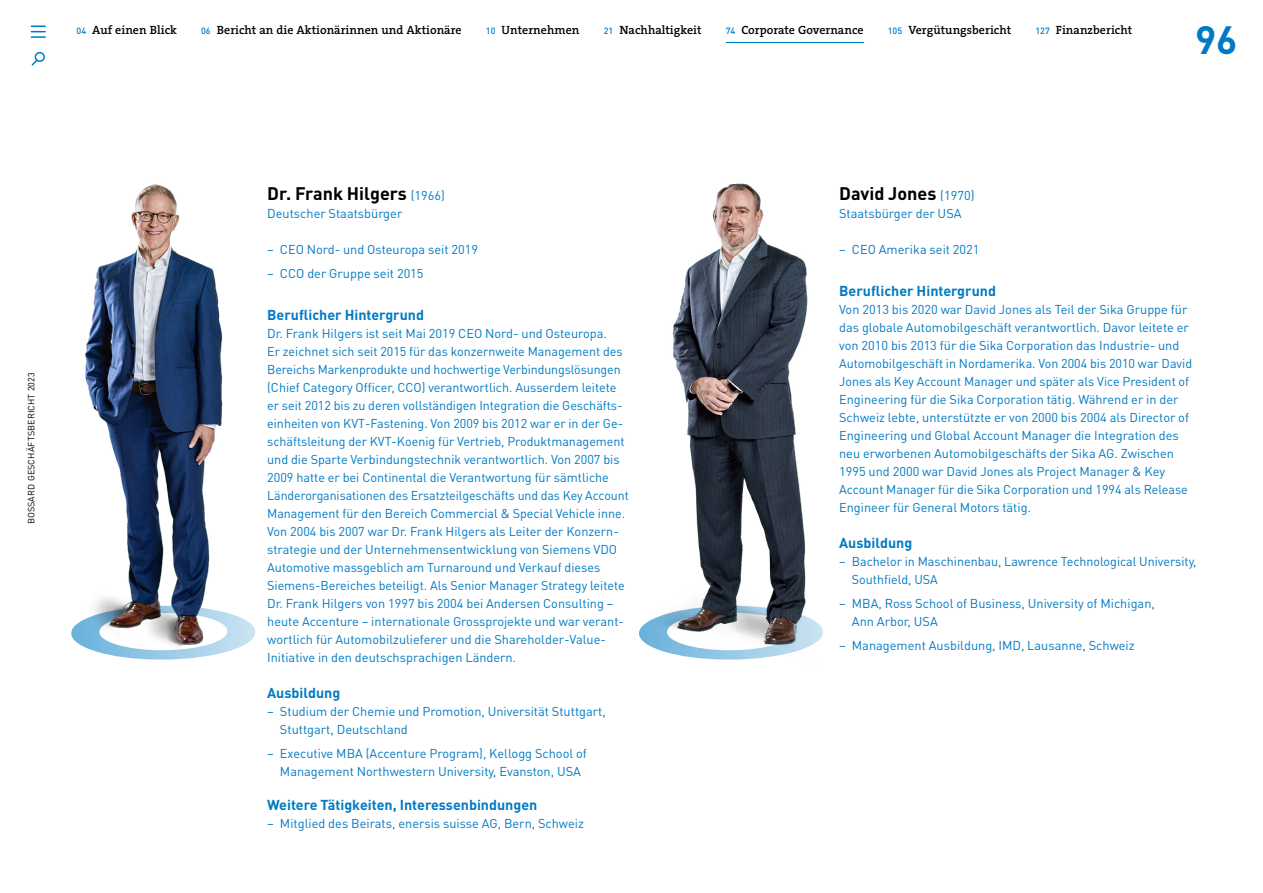
<style>
.page{position:relative;width:1263px;height:893px;background:#fff}
.page>*{position:absolute;margin:0;border:0;box-sizing:border-box;transform-origin:0 0}
.t1{font:700 39px "DINOT";color:#007ac3}
.t2{font:700 18px "DINOT";color:#000}
.t3{font:700 14.25px "DINOT";color:#007ac3}
.t4{font:12.75px/18px "DINOT";color:#007ac3}
.t5{font:12px "The Serif HP6 Se Bld";letter-spacing:.005em;color:#000}
.t6{font:9px "DINOT";letter-spacing:.01em;color:#000}
.s1{font-family:"DINOT";font-weight:500;font-size:9px;color:#007ac3}
.s2{font-weight:400;font-size:12.75px;color:#007ac3}
</style>
<div class="page">
<hr style="left:726px;top:42px;width:138px;height:1px;background:#007ac3">
<svg style="left:116px;top:616px;width:140px;height:44px"></svg>
<img style="left:71px;top:184px;width:167px;height:472px">
<img style="left:639px;top:183px;width:184px;height:477px">
<svg style="left:31px;top:26px;width:14px;height:12px"></svg>
<div style="left:35px;top:52px;width:10px;height:10px;border:2px solid #007ac3;border-radius:50%"></div>
<svg style="left:31px;top:59px;width:8px;height:7px"></svg>
<p class="t5" style="left:77px;top:22px;width:102px"><span class="s1">04</span> Auf einen Blick</p>
<p class="t5" style="left:201px;top:22px;width:262px"><span class="s1">06</span> Bericht an die Aktionärinnen und Aktionäre</p>
<p class="t5" style="left:486px;top:22px;width:95px"><span class="s1">10</span> Unternehmen</p>
<p class="t5" style="left:604px;top:22px;width:99px"><span class="s1">21</span> Nachhaltigkeit</p>
<p class="t5" style="left:726px;top:22px;width:139px"><span class="s1">74</span> Corporate Governance</p>
<p class="t5" style="left:888px;top:22px;width:125px"><span class="s1">105</span> Vergütungsbericht</p>
<p class="t5" style="left:1035px;top:22px;width:98px"><span class="s1">127</span> Finanzbericht</p>
<h1 class="t1" style="left:1195px;top:13px;width:44px">96</h1>
<p class="t6" style="left:25px;top:524px;width:153px;rotate:-90deg">BOSSARD GESCHÄFTSBERICHT 2023</p>
<h2 class="t2" style="left:267px;top:181px;width:179px">Dr. Frank Hilgers <span class="s2">(1966)</span></h2>
<p class="t4" style="left:267px;top:204px;width:137px">Deutscher Staatsbürger</p>
<p class="t4" style="left:267px;top:237px;width:212px;line-height:24px">− CEO Nord- und Osteuropa seit 2019 − CCO der Gruppe seit 2015</p>
<p class="t3" style="left:267px;top:305px;width:158px">Beruflicher Hintergrund</p>
<p class="t4" style="left:267px;top:324px;width:363px">Dr. Frank Hilgers ist seit Mai 2019 CEO Nord- und Osteuropa.<br>Er zeichnet sich seit 2015 für das konzernweite Management des Bereichs Markenprodukte und hochwertige Verbindungslösungen (Chief Category Officer, CCO) verantwortlich. Ausserdem leitete er seit 2012 bis zu deren vollständigen Integration die Geschäfts&shy;einheiten von KVT-Fastening. Von 2009 bis 2012 war er in der Ge&shy;schäftsleitung der KVT-Koenig für Vertrieb, Produktmanagement und die Sparte Verbindungstechnik verantwortlich. Von 2007 bis 2009 hatte er bei Continental die Verantwortung für sämtliche Länderorganisationen des Ersatzteilgeschäfts und das Key Account Management für den Bereich Commercial &amp; Special Vehicle inne.<br>Von 2004 bis 2007 war Dr. Frank Hilgers als Leiter der Konzern&shy;strategie und der Unternehmensentwicklung von Siemens VDO Automotive massgeblich am Turnaround und Verkauf dieses Siemens-Bereiches beteiligt. Als Senior Manager Strategy leitete Dr. Frank Hilgers von 1997 bis 2004 bei Andersen Consulting – heute Accenture – internationale Grossprojekte und war verant&shy;wortlich für Automobilzulieferer und die Shareholder-Value-Initiative in den deutschsprachigen Ländern.</p>
<p class="t3" style="left:267px;top:683px;width:75px">Ausbildung</p>
<p class="t4" style="left:280px;top:702px;width:327px;text-indent:-13px">− Studium der Chemie und Promotion, Universität Stuttgart,<br>Stuttgart, Deutschland</p>
<p class="t4" style="left:267px;top:744px;width:321px;text-align:center">− Executive MBA (Accenture Program), Kellogg School of<br>Management Northwestern University, Evanston, USA</p>
<p class="t3" style="left:267px;top:795px;width:272px">Weitere Tätigkeiten, Interessenbindungen</p>
<p class="t4" style="left:267px;top:814px;width:318px">− Mitglied des Beirats, enersis suisse AG, Bern, Schweiz</p>
<h2 class="t2" style="left:839px;top:181px;width:137px">David Jones <span class="s2">(1970)</span></h2>
<p class="t4" style="left:839px;top:203px;width:124px">Staatsbürger der USA</p>
<p class="t4" style="left:839px;top:239px;width:142px">− CEO Amerika seit 2021</p>
<p class="t3" style="left:839px;top:281px;width:158px">Beruflicher Hintergrund</p>
<p class="t4" style="left:839px;top:299px;width:354px">Von 2013 bis 2020 war David Jones als Teil der Sika Gruppe für das globale Automobilgeschäft verantwortlich. Davor leitete er von 2010 bis 2013 für die Sika Corporation das Industrie- und Automobilgeschäft in Nordamerika. Von 2004 bis 2010 war David Jones als Key Account Manager und später als Vice President of Engineering für die Sika Corporation tätig. Während er in der Schweiz lebte, unterstützte er von 2000 bis 2004 als Director of Engineering und Global Account Manager die Integration des neu erworbenen Automobilgeschäfts der Sika AG. Zwischen 1995 und 2000 war David Jones als Project Manager &amp; Key Account Manager für die Sika Corporation und 1994 als Release Engineer für General Motors tätig.</p>
<p class="t3" style="left:839px;top:533px;width:75px">Ausbildung</p>
<p class="t4" style="left:852px;top:551px;width:346px;text-indent:-13px">− Bachelor in Maschinenbau, Lawrence Technological University,<br>Southfield, USA</p>
<p class="t4" style="left:852px;top:593px;width:304px;text-indent:-13px">− MBA, Ross School of Business, University of Michigan,<br>Ann Arbor, USA</p>
<p class="t4" style="left:839px;top:635px;width:297px">− Management Ausbildung, IMD, Lausanne, Schweiz</p>
</div>
